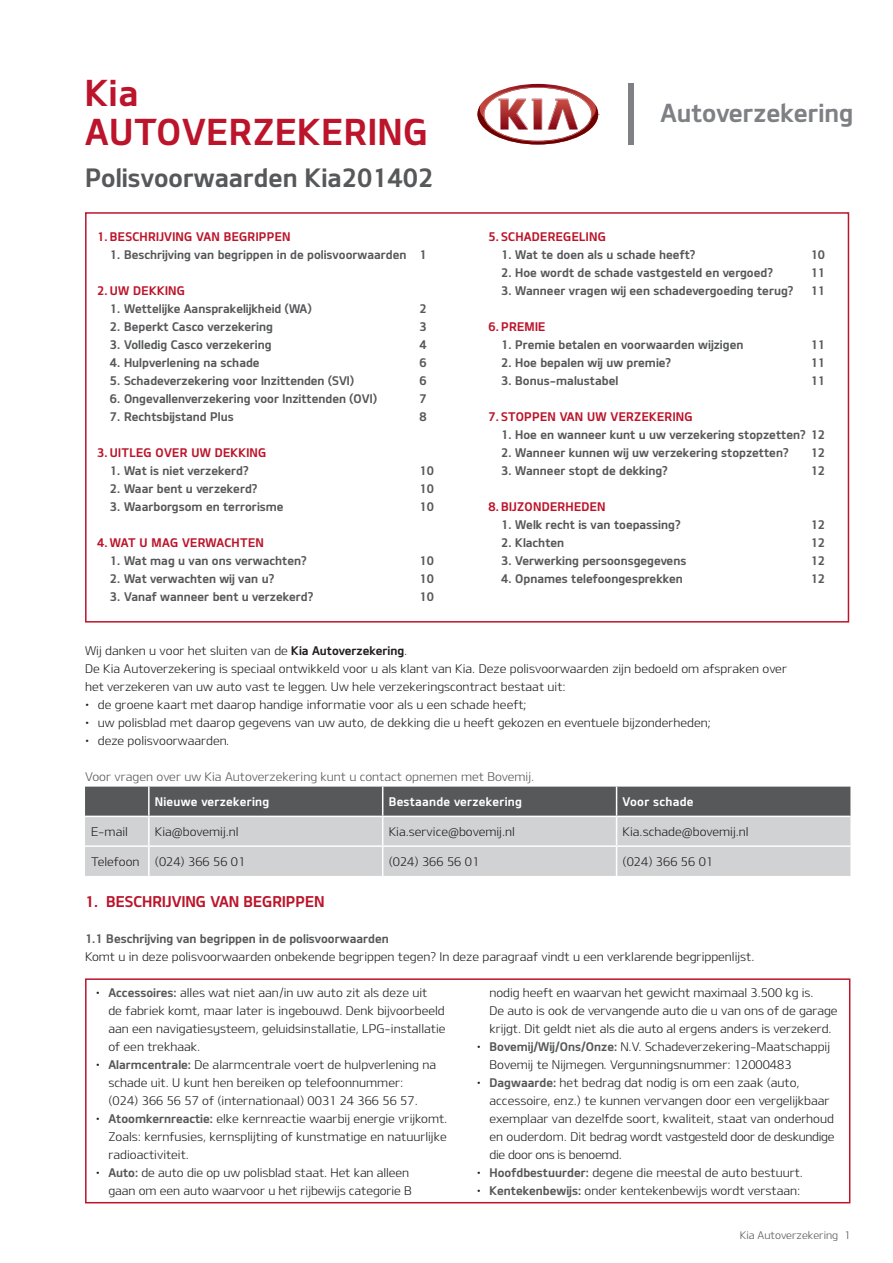
<style>
.page{position:relative;width:893px;height:1263px;background:#fff}
.page>*{position:absolute;margin:0;border:0;box-sizing:border-box;transform-origin:0 0}
.t1{font:36px/39px "Kia OTFB";letter-spacing:.02em;color:#bc142a}
.t2{font:25.5px "Kia OTFB";color:#57585a}
.t3{font:25.05px "Kia OTFB";color:#7e8083}
.t4{font:15px "Kia OTFB";color:#bc142a}
.t5{font:12px/18px "Kia OTFL";color:#231f20}
.t6{font:12px "Kia OTFB";color:#57585a}
.t7{font:12px "Kia OTFB";letter-spacing:.02em;color:#bc142a}
.t8{font:12px "Kia OTFL";color:#57585a}
.t9{font:12px "Kia OTFB";letter-spacing:.02em;color:#fff}
.t10{font:10.5px "Kia OTFL";color:#57585a}
.s1{font-family:"Kia OTFB"}
.s2{font-family:"Kia OTFB";color:#57585a}
</style>
<div class="page">
<div style="left:85px;top:978px;width:765px;height:225px;border:2px solid #bc142a"></div>
<svg style="left:85px;top:787px;width:765px;height:89px;background:#aaabad"></svg>
<hr style="left:85px;top:845px;width:64px;height:2px;background:#fff">
<hr style="left:149px;top:845px;width:234px;height:2px;background:#fff">
<hr style="left:383px;top:845px;width:234px;height:2px;background:#fff">
<hr style="left:617px;top:845px;width:233px;height:2px;background:#fff">
<div style="left:85px;top:212px;width:764px;height:410px;border:2px solid #bc142a"></div>
<svg style="left:477px;top:84px;width:121px;height:61px"></svg>
<div style="left:628px;top:84px;width:5px;height:61px;background:#7e8083"></div>
<h1 class="t1" style="left:85px;top:72px;width:345px">Kia<br>AUTOVERZEKERING</h1>
<h2 class="t2" style="left:85px;top:161px;width:350px">Polisvoorwaarden Kia201402</h2>
<p class="t7" style="left:97px;top:229px;width:195px">1. BESCHRIJVING VAN BEGRIPPEN</p>
<p class="t6" style="left:110px;top:247px;width:318px">1. Beschrijving van begrippen in de polisvoorwaarden 1</p>
<p class="t7" style="left:97px;top:283px;width:89px">2. UW DEKKING</p>
<p class="t6" style="left:110px;top:301px;width:203px">1. Wettelijke Aansprakelijkheid (WA)</p>
<p class="t6" style="left:420px;top:301px;width:9px">2</p>
<p class="t6" style="left:110px;top:319px;width:165px">2. Beperkt Casco verzekering</p>
<p class="t6" style="left:420px;top:319px;width:9px">3</p>
<p class="t6" style="left:110px;top:337px;width:163px">3. Volledig Casco verzekering</p>
<p class="t6" style="left:420px;top:337px;width:9px">4</p>
<p class="t6" style="left:110px;top:355px;width:151px">4. Hulpverlening na schade</p>
<p class="t6" style="left:420px;top:355px;width:9px">6</p>
<p class="t6" style="left:110px;top:373px;width:246px">5. Schadeverzekering voor Inzittenden (SVI)</p>
<p class="t6" style="left:420px;top:373px;width:9px">6</p>
<p class="t6" style="left:110px;top:391px;width:268px">6. Ongevallenverzekering voor Inzittenden (OVI)</p>
<p class="t6" style="left:420px;top:391px;width:9px">7</p>
<p class="t6" style="left:110px;top:409px;width:125px">7. Rechtsbijstand Plus</p>
<p class="t6" style="left:420px;top:409px;width:9px">8</p>
<p class="t7" style="left:97px;top:445px;width:171px">3. UITLEG OVER UW DEKKING</p>
<p class="t6" style="left:110px;top:463px;width:140px">1. Wat is niet verzekerd?</p>
<p class="t6" style="left:420px;top:463px;width:16px">10</p>
<p class="t6" style="left:110px;top:481px;width:149px">2. Waar bent u verzekerd?</p>
<p class="t6" style="left:420px;top:481px;width:16px">10</p>
<p class="t6" style="left:110px;top:499px;width:175px">3. Waarborgsom en terrorisme</p>
<p class="t6" style="left:420px;top:499px;width:16px">10</p>
<p class="t7" style="left:97px;top:535px;width:168px">4. WAT U MAG VERWACHTEN</p>
<p class="t6" style="left:110px;top:553px;width:198px">1. Wat mag u van ons verwachten?</p>
<p class="t6" style="left:420px;top:553px;width:16px">10</p>
<p class="t6" style="left:110px;top:571px;width:166px">2. Wat verwachten wij van u?</p>
<p class="t6" style="left:420px;top:571px;width:16px">10</p>
<p class="t6" style="left:110px;top:589px;width:205px">3. Vanaf wanneer bent u verzekerd?</p>
<p class="t6" style="left:420px;top:589px;width:16px">10</p>
<h3 class="t3" style="left:660px;top:97px;width:194px">Autoverzekering</h3>
<p class="t7" style="left:488px;top:229px;width:119px">5. SCHADEREGELING</p>
<p class="t6" style="left:501px;top:247px;width:196px">1. Wat te doen als u schade heeft?</p>
<p class="t6" style="left:811px;top:247px;width:16px">10</p>
<p class="t6" style="left:501px;top:265px;width:273px">2. Hoe wordt de schade vastgesteld en vergoed?</p>
<p class="t6" style="left:811px;top:265px;width:16px">11</p>
<p class="t6" style="left:501px;top:283px;width:294px">3. Wanneer vragen wij een schadevergoeding terug?</p>
<p class="t6" style="left:811px;top:283px;width:16px">11</p>
<p class="t7" style="left:488px;top:319px;width:59px">6. PREMIE</p>
<p class="t6" style="left:501px;top:337px;width:244px">1. Premie betalen en voorwaarden wijzigen</p>
<p class="t6" style="left:811px;top:337px;width:16px">11</p>
<p class="t6" style="left:501px;top:355px;width:172px">2. Hoe bepalen wij uw premie?</p>
<p class="t6" style="left:811px;top:355px;width:16px">11</p>
<p class="t6" style="left:501px;top:373px;width:119px">3. Bonus-malustabel</p>
<p class="t6" style="left:811px;top:373px;width:16px">11</p>
<p class="t7" style="left:488px;top:409px;width:206px">7. STOPPEN VAN UW VERZEKERING</p>
<p class="t6" style="left:501px;top:427px;width:326px">1. Hoe en wanneer kunt u uw verzekering stopzetten? 12</p>
<p class="t6" style="left:501px;top:445px;width:289px">2. Wanneer kunnen wij uw verzekering stopzetten?</p>
<p class="t6" style="left:811px;top:445px;width:16px">12</p>
<p class="t6" style="left:501px;top:463px;width:168px">3. Wanneer stopt de dekking?</p>
<p class="t6" style="left:811px;top:463px;width:16px">12</p>
<p class="t7" style="left:488px;top:499px;width:119px">8. BIJZONDERHEDEN</p>
<p class="t6" style="left:501px;top:517px;width:181px">1. Welk recht is van toepassing?</p>
<p class="t6" style="left:811px;top:517px;width:16px">12</p>
<p class="t6" style="left:501px;top:535px;width:65px">2. Klachten</p>
<p class="t6" style="left:811px;top:535px;width:16px">12</p>
<p class="t6" style="left:501px;top:553px;width:187px">3. Verwerking persoonsgegevens</p>
<p class="t6" style="left:811px;top:553px;width:16px">12</p>
<p class="t6" style="left:501px;top:571px;width:183px">4. Opnames telefoongesprekken</p>
<p class="t6" style="left:811px;top:571px;width:16px">12</p>
<p class="t5" style="left:85px;top:641px;width:703px">Wij danken u voor het sluiten van de <span class="s1">Kia Autoverzekering</span>.<br>De Kia Autoverzekering is speciaal ontwikkeld voor u als klant van Kia. Deze polisvoorwaarden zijn bedoeld om afspraken over het verzekeren van uw auto vast te leggen. Uw hele verzekeringscontract bestaat uit:</p>
<p class="t5" style="left:85px;top:695px;width:443px">• de groene kaart met daarop handige informatie voor als u een schade heeft;</p>
<p class="t5" style="left:85px;top:713px;width:627px">• uw polisblad met daarop gegevens van uw auto, de dekking die u heeft gekozen en eventuele bijzonderheden;</p>
<p class="t5" style="left:85px;top:731px;width:146px">• deze polisvoorwaarden.</p>
<p class="t8" style="left:85px;top:769px;width:451px">Voor vragen over uw Kia Autoverzekering kunt u contact opnemen met Bovemij.</p>
<p class="t9" style="left:155px;top:794px;width:116px">Nieuwe verzekering</p>
<p class="t9" style="left:389px;top:794px;width:135px">Bestaande verzekering</p>
<p class="t9" style="left:623px;top:794px;width:72px">Voor schade</p>
<p class="t5" style="left:91px;top:822px;width:38px">E-mail</p>
<p class="t5" style="left:155px;top:822px;width:85px">Kia@bovemij.nl</p>
<p class="t5" style="left:389px;top:822px;width:128px">Kia.service@bovemij.nl</p>
<p class="t5" style="left:623px;top:822px;width:128px">Kia.schade@bovemij.nl</p>
<p class="t5" style="left:91px;top:852px;width:50px">Telefoon</p>
<p class="t5" style="left:155px;top:852px;width:92px">(024) 366 56 01</p>
<p class="t5" style="left:389px;top:852px;width:92px">(024) 366 56 01</p>
<p class="t5" style="left:623px;top:852px;width:92px">(024) 366 56 01</p>
<p class="t4" style="left:85px;top:892px;width:241px">1. BESCHRIJVING VAN BEGRIPPEN</p>
<p class="t6" style="left:85px;top:931px;width:305px">1.1 Beschrijving van begrippen in de polisvoorwaarden</p>
<p class="t5" style="left:85px;top:947px;width:671px">Komt u in deze polisvoorwaarden onbekende begrippen tegen? In deze paragraaf vindt u een verklarende begrippenlijst.</p>
<p class="t5" style="left:108px;top:983px;width:339px;text-indent:-13px">• <span class="s2">Accessoires:</span> alles wat niet aan/in uw auto zit als deze uit<br>de fabriek komt, maar later is ingebouwd. Denk bijvoorbeeld aan een navigatiesysteem, geluidsinstallatie, LPG-installatie of een trekhaak.</p>
<p class="t5" style="left:108px;top:1055px;width:329px;text-indent:-13px">• <span class="s2">Alarmcentrale:</span> De alarmcentrale voert de hulpverlening na schade uit. U kunt hen bereiken op telefoonnummer: (024) 366 56 57 of (internationaal) 0031 24 366 56 57.</p>
<p class="t5" style="left:108px;top:1109px;width:340px;text-align:justify;text-indent:-13px">• <span class="s2">Atoomkernreactie:</span> elke kernreactie waarbij energie vrijkomt.<br>Zoals: kernfusies, kernsplijting of kunstmatige en natuurlijke radioactiviteit.</p>
<p class="t5" style="left:96px;top:1163px;width:318px;text-align:right">• <span class="s2">Auto:</span> de auto die op uw polisblad staat. Het kan alleen gaan om een auto waarvoor u het rijbewijs categorie B</p>
<p class="t5" style="left:489px;top:983px;width:350px">nodig heeft en waarvan het gewicht maximaal 3.500 kg is.<br>De auto is ook de -vervangende auto die u van ons of de garage krijgt. Dit geldt niet als die auto al ergens anders is verzekerd.</p>
<p class="t5" style="left:489px;top:1037px;width:342px;text-indent:-13px">• <span class="s2">Bovemij/Wij/Ons/Onze:</span> N.V. Schadeverzekering-Maatschappij<br>Bovemij te -Nijmegen. Vergunningsnummer: 12000483</p>
<p class="t5" style="left:489px;top:1073px;width:346px;text-indent:-13px">• <span class="s2">Dagwaarde:</span> het bedrag dat nodig is om een zaak (auto, accessoire, enz.) te kunnen vervangen door een vergelijkbaar exemplaar van dezelfde soort, kwaliteit, staat van onderhoud en ouderdom. Dit bedrag wordt vastgesteld door de deskundige die door ons is benoemd.</p>
<p class="t5" style="left:477px;top:1163px;width:328px">• <span class="s2">Hoofdbestuurder:</span> degene die meestal de auto bestuurt.</p>
<p class="t5" style="left:477px;top:1181px;width:325px">• <span class="s2">Kentekenbewijs:</span> onder kentekenbewijs wordt verstaan:</p>
<p class="t10" style="left:740px;top:1228px;width:112px">Kia Autoverzekering 1</p>
</div>
